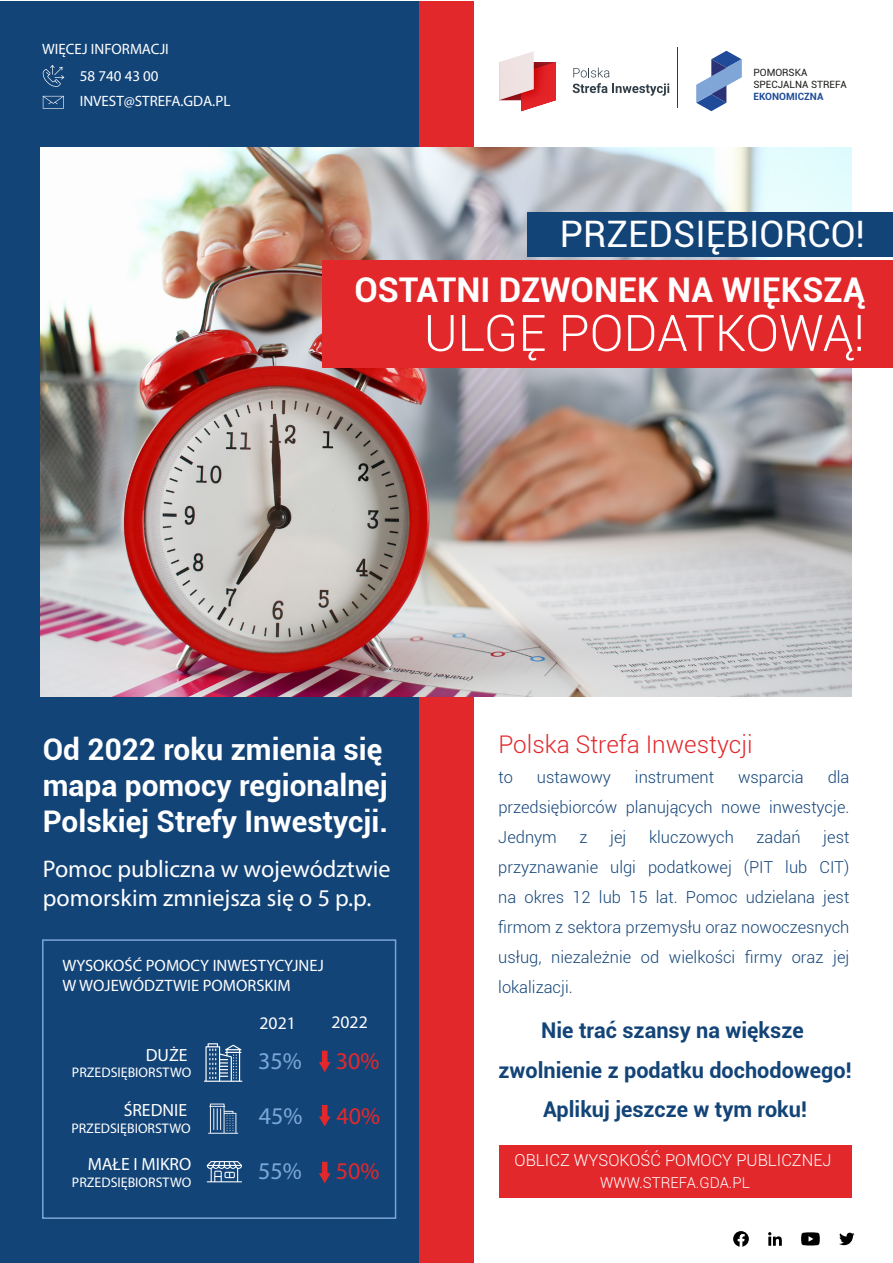
<style>
.page{position:relative;width:893px;height:1263px;background:#fff}
.page>*{position:absolute;margin:0;border:0;box-sizing:border-box;transform-origin:0 0}
.t1{font:300 50.4px "Roboto";color:#fff}
.t2{font:36.45px "Roboto";color:#fff}
.t3{font:700 34.05px "Roboto";color:#fff}
.t4{font:700 29.85px/35.8px "Roboto";color:#fff}
.t5{font:300 24.3px "Roboto";color:#e3282c}
.t6{font:24.15px/29px "Myriad Pro";color:#fff}
.t7{font:24px "Myriad Pro";color:#7ca7d9}
.t8{font:24px "Myriad Pro";color:#e3282c}
.t9{font:700 21.75px/39.5px "Roboto";color:#134478;text-align:center}
.t10{font:17.7px "Myriad Pro";color:#fff}
.t11{font:300 16.5px/30px "Roboto";color:#134478;text-align:justify}
.t12{font:16.5px/19.8px "Myriad Pro";color:#fff}
.t13{font:300 16.5px "Roboto";color:#fff}
.t14{font:15px "Myriad Pro";color:#fff}
.t15{font:300 15px "Roboto";color:#fff}
.t16{font:13.95px "Myriad Pro";color:#fff}
.t17{font:10.05px/12px "Roboto";color:#1d1d1b}
.t18{font:700 10.05px "Roboto";color:#1f4b99}
</style>
<div class="page">
<div style="left:0;top:2px;width:446px;height:1261px;background:#134478"></div>
<div style="left:419px;top:2px;width:54px;height:1261px;background:#e3282c"></div>
<svg style="left:319px;top:1051px;width:12px;height:21px"></svg>
<svg style="left:319px;top:1105px;width:12px;height:21px"></svg>
<svg style="left:319px;top:1162px;width:12px;height:21px"></svg>
<svg style="left:204px;top:1043px;width:38px;height:39px"></svg>
<svg style="left:208px;top:1103px;width:30px;height:31px"></svg>
<div style="left:42px;top:939px;width:354px;height:280px;border:1px solid #7ca7d9"></div>
<svg style="left:43px;top:96px;width:21px;height:13px"></svg>
<svg style="left:43px;top:65px;width:21px;height:22px"></svg>
<svg style="left:801px;top:1232px;width:19px;height:13px"></svg>
<svg style="left:733px;top:1231px;width:16px;height:16px"></svg>
<svg style="left:839px;top:1233px;width:15px;height:12px"></svg>
<svg style="left:768px;top:1232px;width:14px;height:14px"></svg>
<img style="left:40px;top:148px;width:812px;height:549px">
<div style="left:528px;top:212px;width:365px;height:44px;background:#134478"></div>
<div style="left:323px;top:260px;width:570px;height:107px;background:#e3282c"></div>
<svg style="left:573px;top:68px;width:36px;height:9px"></svg>
<svg style="left:573px;top:83px;width:96px;height:13px"></svg>
<svg style="left:499px;top:51px;width:57px;height:60px"></svg>
<hr style="left:677px;top:47px;width:1px;height:61px;background:#323f48">
<svg style="left:696px;top:51px;width:46px;height:60px"></svg>
<div style="left:499px;top:1145px;width:353px;height:52px;background:#e3282c"></div>
<svg style="left:207px;top:1161px;width:35px;height:21px"></svg>
<p class="t14" style="left:42px;top:39px;width:128px">WIĘCEJ INFORMACJI</p>
<p class="t14" style="left:80px;top:92px;width:152px">INVEST@STREFA.GDA.PL</p>
<p class="t14" style="left:80px;top:66px;width:80px">58 740 43 00</p>
<p class="t17" style="left:753px;top:66px;width:95px">POMORSKA<br>SPECJALNA STREFA</p>
<p class="t18" style="left:753px;top:90px;width:71px">EKONOMICZNA</p>
<h2 class="t2" style="left:560px;top:209px;width:307px">PRZEDSIĘBIORCO!</h2>
<h3 class="t3" style="left:354px;top:266px;width:512px">OSTATNI DZWONEK NA WIĘKSZĄ</h3>
<h1 class="t1" style="left:424px;top:298px;width:443px">ULGĘ PODATKOWĄ!</h1>
<h3 class="t4" style="left:43px;top:730px;width:347px">Od 2022 roku zmienia się mapa pomocy regionalnej<br>Polskiej Strefy Inwestycji.</h3>
<h3 class="t6" style="left:43px;top:854px;width:349px">Pomoc publiczna w województwie pomorskim zmniejsza się o 5 p.p.</h3>
<p class="t12" style="left:62px;top:955px;width:263px">WYSOKOŚĆ POMOCY INWESTYCYJNEJ<br>W WOJEWÓDZTWIE POMORSKIM</p>
<p class="t10" style="left:146px;top:1044px;width:43px">DUŻE</p>
<p class="t16" style="left:72px;top:1064px;width:121px">PRZEDSIĘBIORSTWO</p>
<p class="t10" style="left:124px;top:1099px;width:65px">ŚREDNIE</p>
<p class="t16" style="left:71px;top:1119px;width:121px">PRZEDSIĘBIORSTWO</p>
<p class="t10" style="left:88px;top:1153px;width:105px">MAŁE I MIKRO</p>
<p class="t16" style="left:72px;top:1174px;width:121px">PRZEDSIĘBIORSTWO</p>
<p class="t10" style="left:260px;top:1012px;width:38px">2021</p>
<p class="t10" style="left:331px;top:1012px;width:38px">2022</p>
<h3 class="t7" style="left:258px;top:1046px;width:45px">35%</h3>
<h3 class="t7" style="left:259px;top:1101px;width:45px">45%</h3>
<h3 class="t7" style="left:258px;top:1156px;width:45px">55%</h3>
<h3 class="t8" style="left:336px;top:1046px;width:45px">30%</h3>
<h3 class="t8" style="left:337px;top:1101px;width:45px">40%</h3>
<h3 class="t8" style="left:336px;top:1156px;width:45px">50%</h3>
<h3 class="t5" style="left:498px;top:728px;width:256px">Polska Strefa Inwestycji</h3>
<p class="t11" style="left:498px;top:762px;width:16px">to</p>
<p class="t11" style="left:537px;top:762px;width:76px">ustawowy</p>
<p class="t11" style="left:635px;top:762px;width:81px">instrument</p>
<p class="t11" style="left:738px;top:762px;width:67px">wsparcia</p>
<p class="t11" style="left:498px;top:762px;width:353px;text-indent:329px">dla przedsiębiorców planujących nowe inwestycje.<br>Jednym</p>
<p class="t11" style="left:579px;top:822px;width:10px">z</p>
<p class="t11" style="left:610px;top:822px;width:18px">jej</p>
<p class="t11" style="left:649px;top:822px;width:86px">kluczowych</p>
<p class="t11" style="left:756px;top:822px;width:46px">zadań</p>
<p class="t11" style="left:498px;top:822px;width:353px;text-indent:325px">jest przyznawanie ulgi podatkowej (PIT lub CIT) na okres 12 lub 15 lat. Pomoc udzielana jest firmom z sektora przemysłu oraz nowoczesnych usług, niezależnie od wielkości firmy oraz jej lokalizacji.</p>
<h3 class="t9" style="left:498px;top:1010px;width:355px">Nie trać szansy na większe zwolnienie z podatku dochodowego!<br>Aplikuj jeszcze w tym roku!</h3>
<p class="t13" style="left:515px;top:1149px;width:318px">OBLICZ WYSOKOŚĆ POMOCY PUBLICZNEJ</p>
<p class="t15" style="left:600px;top:1172px;width:151px">WWW.STREFA.GDA.PL</p>
</div>
